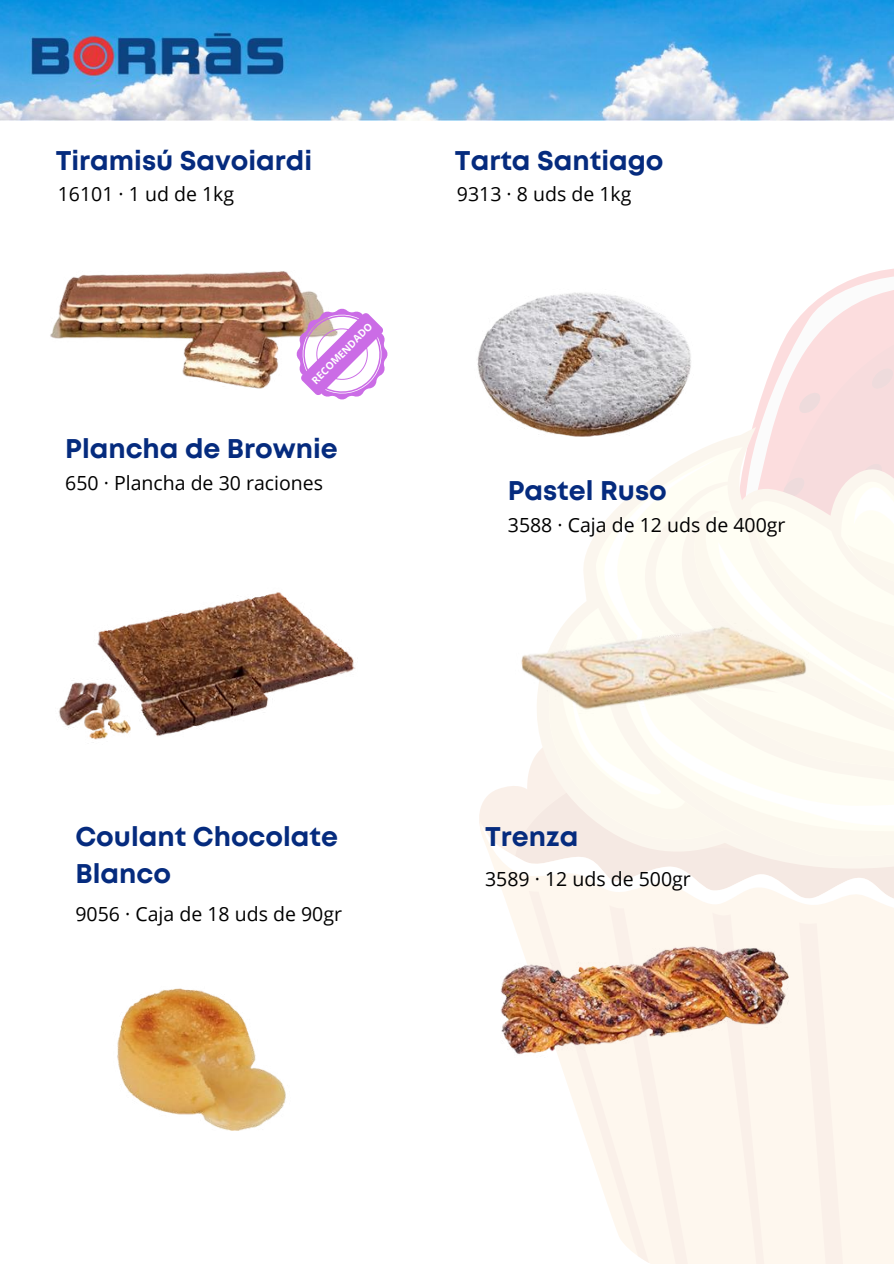
<style>
.page{position:relative;width:894px;height:1264px;background:#fff}
.page>*{position:absolute;margin:0;border:0;box-sizing:border-box;transform-origin:0 0}
.t1{font:700 27px/37.2px "Mont";color:#052b7e}
.t2{font:19.5px "Open Sans";color:#000}
.t3{font:700 10.2px "Open Sans";color:#fff}
</style>
<div class="page">
<img style="left:0;top:0;width:893px;height:120px">
<img style="left:50px;top:271px;width:273px;height:118px">
<svg style="left:528px;top:916px;width:365px;height:347px;background:#fdf7ef"></svg>
<svg style="left:591px;top:457px;width:302px;height:203px;fill:#fffef4"></svg>
<svg style="left:734px;top:268px;width:160px;height:341px"></svg>
<svg style="left:479px;top:660px;width:414px;height:256px"></svg>
<img style="left:477px;top:292px;width:253px;height:173px">
<img style="left:507px;top:597px;width:311px;height:130px">
<img style="left:117px;top:988px;width:169px;height:143px">
<img style="left:501px;top:945px;width:292px;height:154px">
<img style="left:58px;top:592px;width:297px;height:148px">
<svg style="left:296px;top:308px;width:92px;height:92px"></svg>
<h1 class="t1" style="left:56px;top:144px;width:258px">Tiramisú Savoiardi</h1>
<p class="t2" style="left:58px;top:180px;width:178px">16101 · 1 ud de 1kg</p>
<p class="t3" style="left:308px;top:377px;width:82px;rotate:-45deg">RECOMENDADO</p>
<h1 class="t1" style="left:65px;top:432px;width:274px">Plancha de Brownie</h1>
<p class="t2" style="left:65px;top:469px;width:259px">650 · Plancha de 30 raciones</p>
<h1 class="t1" style="left:455px;top:144px;width:210px">Tarta Santiago</h1>
<p class="t2" style="left:457px;top:180px;width:176px">9313 · 8 uds de 1kg</p>
<h1 class="t1" style="left:507px;top:474px;width:161px">Pastel Ruso</h1>
<p class="t2" style="left:507px;top:511px;width:279px">3588 · Caja de 12 uds de 400gr</p>
<h1 class="t1" style="left:75px;top:819px;width:264px">Coulant Chocolate<br>Blanco</h1>
<p class="t2" style="left:75px;top:899px;width:268px">9056 · Caja de 18 uds de 90gr</p>
<h1 class="t1" style="left:485px;top:819px;width:95px">Trenza</h1>
<p class="t2" style="left:485px;top:865px;width:207px">3589 · 12 uds de 500gr</p>
</div>
